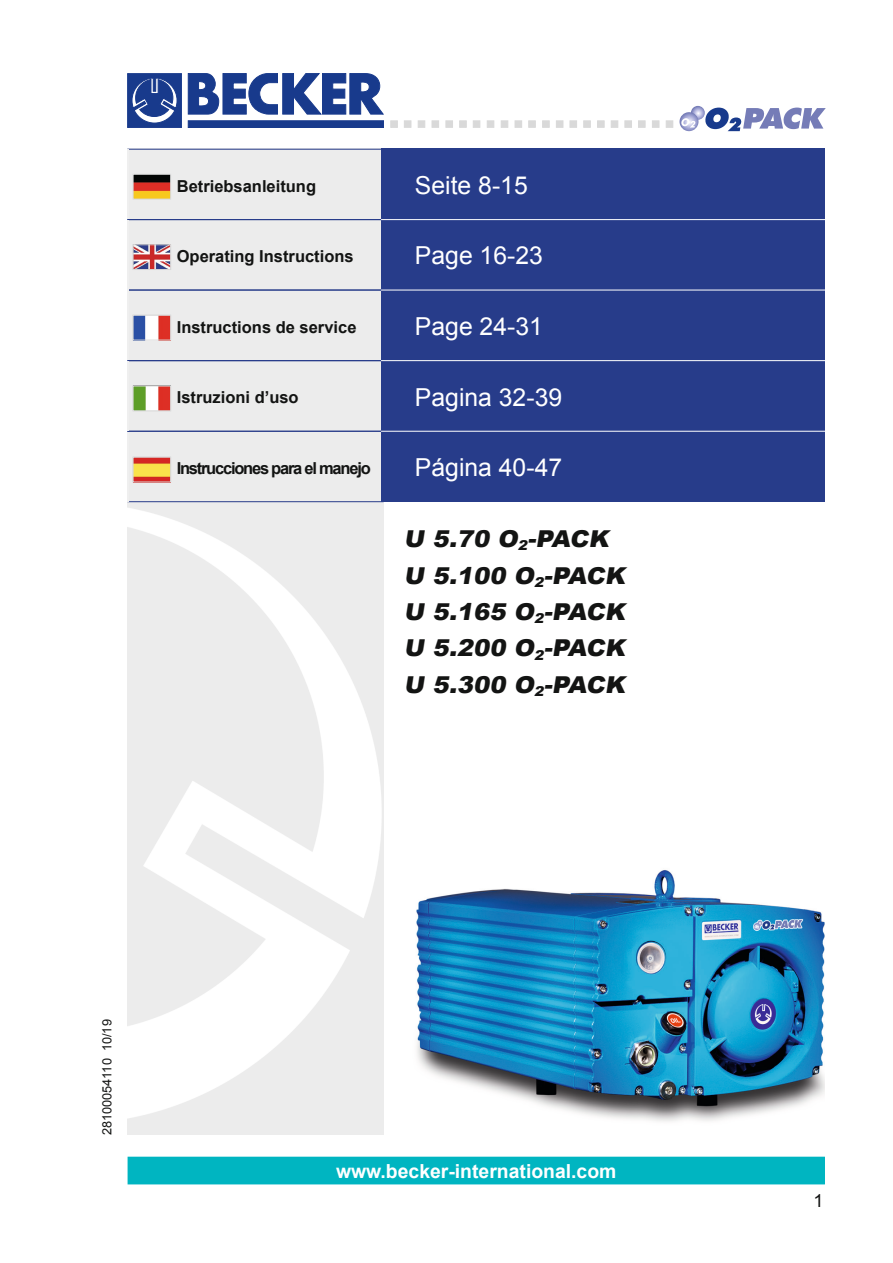
<style>
.page{position:relative;width:893px;height:1263px;background:#fff}
.page>*{position:absolute;margin:0;border:0;box-sizing:border-box;transform-origin:0 0}
.t1{font:24.75px "Arial";color:#fff}
.t2{font:italic 900 23.25px/36.5px "Arial";color:#131413;scale:1.05 1}
.t3{font:700 19.35px "Arial";color:#fff}
.t4{font:18px "Arial";color:#131413}
.t5{font:700 16.5px "Arial";color:#131413}
.t6{font:700 16.5px "Arial";letter-spacing:-.075em;color:#131413}
.t7{font:12.75px "Arial";color:#131413}
</style>
<div class="page">
<div style="left:128px;top:1157px;width:696px;height:27px;background:#00b5c1"></div>
<img style="left:416px;top:870px;width:409px;height:252px">
<svg style="left:705px;top:108px;width:121px;height:23px"></svg>
<svg style="left:691px;top:106px;width:14px;height:14px"></svg>
<svg style="left:679px;top:112px;width:19px;height:19px"></svg>
<svg style="left:681px;top:118px;width:14px;height:9px"></svg>
<div style="left:391px;top:121px;width:7px;height:7px;background:#d9d9d9"></div>
<div style="left:404px;top:121px;width:7px;height:6px;background:#d9d9d9"></div>
<div style="left:418px;top:121px;width:7px;height:6px;background:#d9d9d9"></div>
<div style="left:432px;top:121px;width:7px;height:6px;background:#d9d9d9"></div>
<div style="left:446px;top:121px;width:7px;height:6px;background:#d9d9d9"></div>
<div style="left:459px;top:121px;width:7px;height:6px;background:#d9d9d9"></div>
<div style="left:473px;top:121px;width:7px;height:6px;background:#d9d9d9"></div>
<div style="left:487px;top:121px;width:7px;height:6px;background:#d9d9d9"></div>
<div style="left:501px;top:121px;width:7px;height:6px;background:#d9d9d9"></div>
<div style="left:515px;top:121px;width:7px;height:6px;background:#d9d9d9"></div>
<div style="left:528px;top:121px;width:7px;height:6px;background:#d9d9d9"></div>
<div style="left:542px;top:121px;width:7px;height:6px;background:#d9d9d9"></div>
<div style="left:556px;top:121px;width:7px;height:6px;background:#d9d9d9"></div>
<div style="left:570px;top:121px;width:7px;height:6px;background:#d9d9d9"></div>
<div style="left:583px;top:121px;width:7px;height:6px;background:#d9d9d9"></div>
<div style="left:597px;top:121px;width:7px;height:6px;background:#d9d9d9"></div>
<div style="left:611px;top:121px;width:7px;height:6px;background:#d9d9d9"></div>
<div style="left:625px;top:121px;width:7px;height:6px;background:#d9d9d9"></div>
<div style="left:638px;top:121px;width:7px;height:6px;background:#d9d9d9"></div>
<div style="left:652px;top:121px;width:7px;height:6px;background:#d9d9d9"></div>
<div style="left:666px;top:121px;width:7px;height:6px;background:#d9d9d9"></div>
<svg style="left:188px;top:74px;width:195px;height:40px"></svg>
<div style="left:188px;top:121px;width:196px;height:7px;background:#183a8c"></div>
<svg style="left:128px;top:74px;width:54px;height:54px;background:#3b589d"></svg>
<img style="left:135px;top:176px;width:34px;height:21px">
<div style="left:133px;top:174px;width:38px;height:25px;border:1px solid #d9d9d9"></div>
<div style="left:381px;top:149px;width:443px;height:71px;background:#273c8a"></div>
<div style="left:128px;top:149px;width:255px;height:71px;border:1px solid #273c8a"></div>
<hr style="left:128px;top:150px;width:1px;height:69px;background:#efefef">
<img style="left:135px;top:317px;width:34px;height:21px">
<div style="left:133px;top:385px;width:38px;height:26px;border:1px solid #d9d9d9"></div>
<img style="left:135px;top:459px;width:34px;height:21px">
<div style="left:381px;top:219px;width:443px;height:71px;background:#273c8a"></div>
<div style="left:381px;top:290px;width:443px;height:71px;background:#273c8a"></div>
<div style="left:381px;top:360px;width:443px;height:72px;background:#273c8a"></div>
<div style="left:381px;top:431px;width:443px;height:71px;background:#273c8a"></div>
<div style="left:128px;top:219px;width:255px;height:71px;border:1px solid #273c8a"></div>
<div style="left:128px;top:290px;width:255px;height:71px;border:1px solid #273c8a"></div>
<div style="left:128px;top:360px;width:255px;height:72px;border:1px solid #273c8a"></div>
<div style="left:128px;top:431px;width:255px;height:71px;border:1px solid #273c8a"></div>
<hr style="left:128px;top:220px;width:1px;height:70px;background:#efefef">
<hr style="left:128px;top:290px;width:1px;height:70px;background:#efefef">
<hr style="left:128px;top:361px;width:1px;height:70px;background:#efefef">
<hr style="left:128px;top:432px;width:1px;height:70px;background:#efefef">
<img style="left:135px;top:246px;width:34px;height:22px">
<div style="left:133px;top:244px;width:38px;height:26px;border:1px solid #d9d9d9"></div>
<div style="left:133px;top:315px;width:38px;height:25px;border:1px solid #d9d9d9"></div>
<img style="left:135px;top:388px;width:34px;height:21px">
<div style="left:133px;top:386px;width:38px;height:25px;border:1px solid #d9d9d9"></div>
<div style="left:133px;top:457px;width:38px;height:25px;border:1px solid #d9d9d9"></div>
<hr style="left:381px;top:219px;width:444px;height:1px;background:#fff">
<hr style="left:381px;top:290px;width:444px;height:1px;background:#fff">
<hr style="left:381px;top:360px;width:444px;height:1px;background:#fff">
<hr style="left:381px;top:431px;width:444px;height:1px;background:#fff">
<p class="t5" style="left:177px;top:175px;width:141px">Betriebsanleitung</p>
<h1 class="t1" style="left:415px;top:169px;width:114px">Seite 8-15</h1>
<p class="t5" style="left:177px;top:245px;width:178px">Operating Instructions</p>
<h1 class="t1" style="left:415px;top:239px;width:129px">Page 16-23</h1>
<p class="t5" style="left:177px;top:316px;width:181px">Instructions de service</p>
<h1 class="t1" style="left:415px;top:310px;width:129px">Page 24-31</h1>
<p class="t5" style="left:177px;top:386px;width:123px">Istruzioni d’uso</p>
<h1 class="t1" style="left:415px;top:381px;width:149px">Pagina 32-39</h1>
<p class="t6" style="left:177px;top:457px;width:196px">Instrucciones para el manejo</p>
<h1 class="t1" style="left:415px;top:451px;width:149px">Página 40-47</h1>
<h2 class="t2" style="left:404px;top:520px;width:217px">U 5.70 O<sub>2</sub>-PACK<br>U 5.100 O<sub>2</sub>-PACK<br>U 5.165 O<sub>2</sub>-PACK<br>U 5.200 O<sub>2</sub>-PACK<br>U 5.300 O<sub>2</sub>-PACK</h2>
<p class="t7" style="left:99px;top:1135px;width:118px;rotate:-90deg">28100054110 10/19</p>
<p class="t3" style="left:336px;top:1158px;width:282px">www.becker-international.com</p>
<p class="t4" style="left:813px;top:1189px;width:12px">1</p>
</div>
